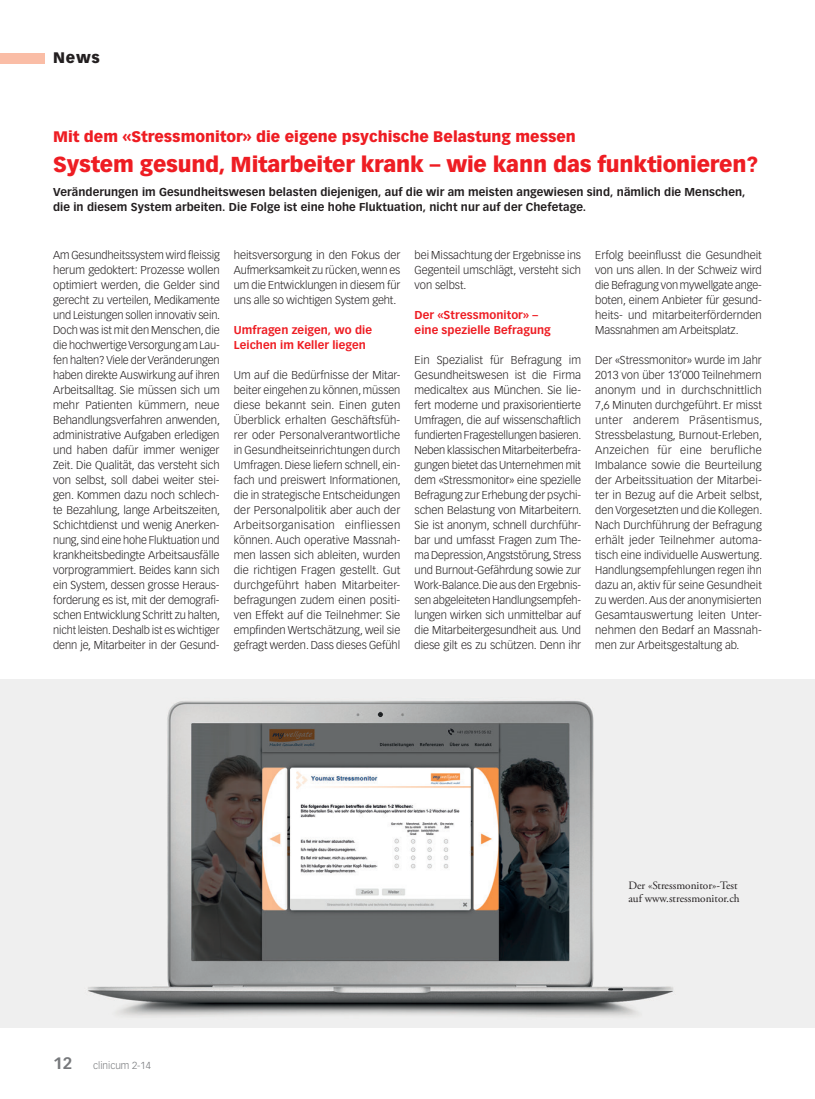
<style>
.page{position:relative;width:815px;height:1099px;background:#fff}
.page>*{position:absolute;margin:0;border:0;box-sizing:border-box;transform-origin:0 0}
.t1{font:900 21.25px "Vectora LT Std";letter-spacing:-.01em;color:#ee1d23}
.t2{font:900 15px "Vectora LT Std";color:#ee1d23}
.t3{font:900 15px "Vectora LT Std";color:#231f20}
.t4{font:300 11.25px/15px "Vectora LT Std";letter-spacing:-.01em;color:#231f20;text-align:justify}
.t5{font:700 11.25px/15px "Vectora LT Std";letter-spacing:.005em;color:#231f20}
.t6{font:700 11.25px/15px "Vectora LT Std";letter-spacing:.005em;color:#ee1d23}
.t7{font:11.25px/13.5px "Adobe Garamond Pro";color:#231f20}
.t8{font:300 10px "Vectora LH";color:#76787b}
.s1{font-weight:700;font-size:16.25px}
</style>
<div class="page">
<div style="left:0;top:53px;width:45px;height:10px;background:#fabda6"></div>
<img style="left:0;top:679px;width:815px;height:348px">
<h2 class="t3" style="left:53px;top:49px;width:48px">News</h2>
<h2 class="t2" style="left:53px;top:127px;width:524px">Mit dem «Stressmonitor» die eigene psychische Belastung messen</h2>
<h1 class="t1" style="left:53px;top:151px;width:706px">System gesund, Mitarbeiter krank – wie kann das funktionieren?</h1>
<p class="t5" style="left:53px;top:184px;width:694px">Veränderungen im Gesundheitswesen belasten diejenigen, auf die wir am meisten angewiesen sind, nämlich die Menschen, die in diesem System arbeiten. Die Folge ist eine hohe Fluktuation, nicht nur auf der Chefetage.</p>
<p class="t4" style="left:53px;top:248px;width:169px">Am Gesundheitssystem wird fleissig herum gedoktert: Prozesse wollen optimiert werden, die Gelder sind gerecht zu verteilen, Medikamente und Leistungen sollen innovativ sein.<br>Doch was ist mit den Menschen, die die hochwertige Versorgung am Lau&shy;fen halten? Viele der Veränderungen haben direkte Auswirkung auf ihren Arbeitsalltag. Sie müssen sich um mehr Patienten kümmern, neue Behandlungsverfahren anwenden, administrative Aufgaben erledigen und haben dafür immer weniger Zeit. Die Qualität, das versteht sich von selbst, soll dabei weiter stei&shy;gen. Kommen dazu noch schlech&shy;te Bezahlung, lange Arbeitszeiten, Schichtdienst und wenig Anerken&shy;nung, sind eine hohe Fluktuation und krankheitsbedingte Arbeitsausfälle vorprogrammiert. Beides kann sich ein System, dessen grosse Heraus&shy;forderung es ist, mit der demografi&shy;schen Entwicklung Schritt zu halten, nicht leisten. Deshalb ist es wichtiger denn je, Mitarbeiter in der Gesund-</p>
<p class="t4" style="left:234px;top:248px;width:168px">heitsversorgung in den Fokus der Aufmerksamkeit zu rücken, wenn es um die Entwicklungen in diesem für uns alle so wichtigen System geht.</p>
<p class="t4" style="left:595px;top:248px;width:168px">Erfolg beeinflusst die Gesundheit von uns allen. In der Schweiz wird die Befragung von mywellgate ange&shy;boten, einem Anbieter für gesund&shy;heits- und mitarbeiterfördernden Massnahmen am Arbeitsplatz.</p>
<p class="t4" style="left:595px;top:353px;width:169px">Der «Stressmonitor» wurde im Jahr 2013 von über 13’000 Teilnehmern anonym und in durchschnittlich 7,6 Minuten durchgeführt. Er misst unter anderem Präsentismus, Stressbelastung, Burnout-Erleben, Anzeichen für eine berufliche Imbalance sowie die Beurteilung der Arbeitssituation der Mitarbei&shy;ter in Bezug auf die Arbeit selbst, den Vorgesetzten und die Kollegen.<br>Nach Durchführung der Befragung erhält jeder Teilnehmer automa&shy;tisch eine individuelle Auswertung.<br>Handlungsempfehlungen regen ihn dazu an, aktiv für seine Gesundheit zu werden. Aus der anonymisierten Gesamtauswertung leiten Unter&shy;nehmen den Bedarf an Massnah&shy;men zur Arbeitsgestaltung ab.</p>
<p class="t4" style="left:415px;top:248px;width:168px">bei Missachtung der Ergebnisse ins Gegenteil umschlägt, versteht sich von selbst.</p>
<p class="t6" style="left:415px;top:308px;width:138px">Der «Stressmonitor» – eine spezielle Befragung</p>
<p class="t4" style="left:415px;top:353px;width:168px">Ein Spezialist für Befragung im Gesundheitswesen ist die Firma medicaltex aus München. Sie lie&shy;fert moderne und praxisorientierte Umfragen, die auf wissenschaftlich fundierten Fragestellungen basieren.<br>Neben klassischen Mitarbeiterbefra&shy;gungen bietet das Unternehmen mit dem «Stressmonitor» eine spezielle Befragung zur Erhebung der psychi&shy;schen Belastung von Mitarbeitern.<br>Sie ist anonym, schnell durchführ&shy;bar und umfasst Fragen zum The&shy;ma Depression, Angststörung, Stress und Burnout-Gefährdung sowie zur Work-Balance. Die aus den Ergebnis&shy;sen abgeleiteten Handlungsempfeh&shy;lungen wirken sich unmittelbar auf die Mitarbeitergesundheit aus. Und diese gilt es zu schützen. Denn ihr</p>
<p class="t6" style="left:234px;top:323px;width:140px">Umfragen zeigen, wo die<br>Leichen im Keller liegen</p>
<p class="t4" style="left:234px;top:368px;width:169px">Um auf die Bedürfnisse der Mitar&shy;beiter eingehen zu können, müssen diese bekannt sein. Einen guten Überblick erhalten Geschäftsfüh&shy;rer oder Personalverantwortliche in Gesundheitseinrichtungen durch Umfragen. Diese liefern schnell, ein&shy;fach und preiswert Informationen, die in strategische Entscheidungen der Personalpolitik aber auch der Arbeitsorganisation einfliessen können. Auch operative Massnah&shy;men lassen sich ableiten, wurden die richtigen Fragen gestellt. Gut durchgeführt haben Mitarbeiter&shy;befragungen zudem einen positi&shy;ven Effekt auf die Teilnehmer: Sie empfinden Wertschätzung, weil sie gefragt werden. Dass dieses Gefühl</p>
<p class="t8" style="left:53px;top:1059px;width:99px"><span class="s1">12</span> clinicum 2-14</p>
<p class="t7" style="left:628px;top:879px;width:113px">Der «Stressmonitor»-Test auf www.stressmonitor.ch</p>
</div>
